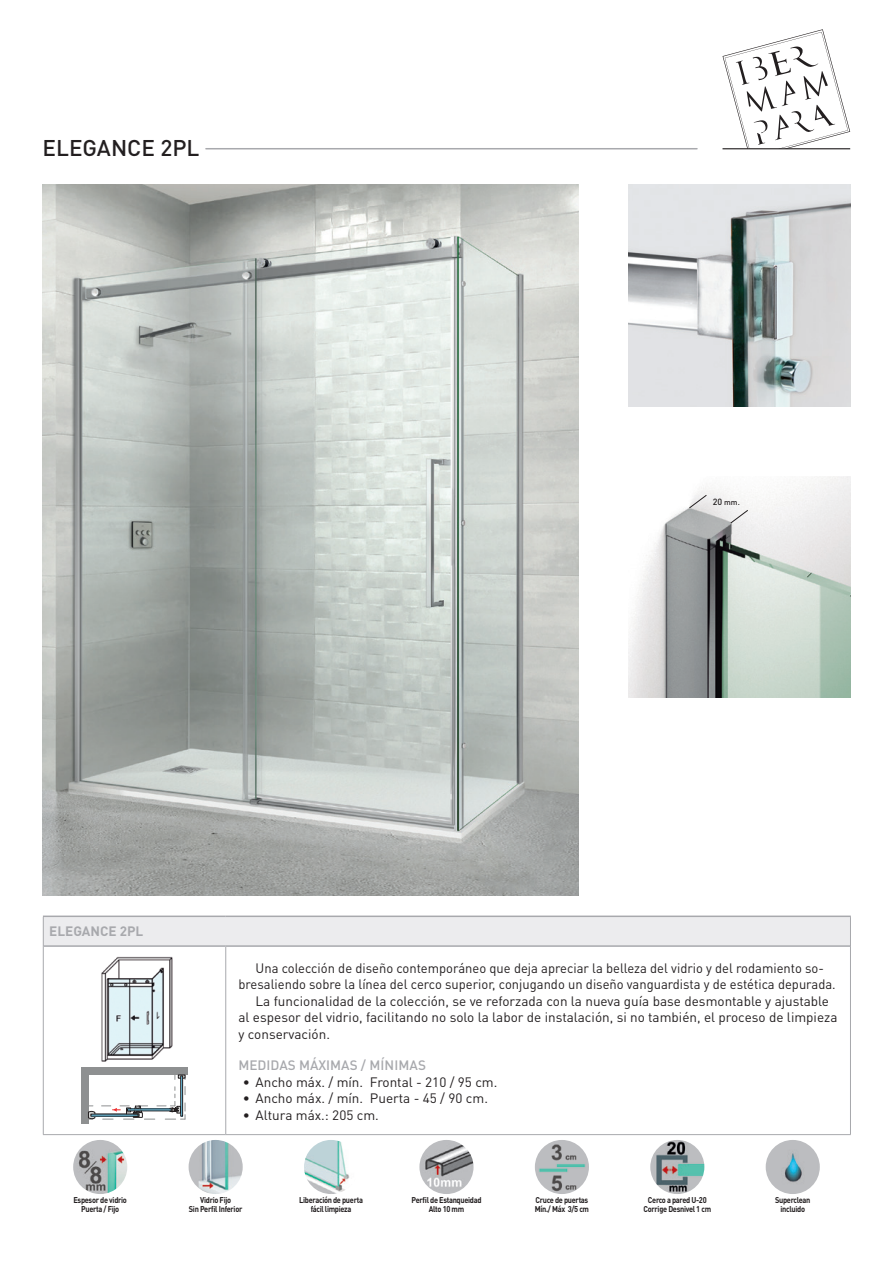
<style>
.page{position:relative;width:893px;height:1263px;background:#fff}
.page>*{position:absolute;margin:0;border:0;box-sizing:border-box;transform-origin:0 0}
.t1{font:500 22.5px "DIN Pro";color:#231f20}
.t2{font:13.5px "DIN Pro";color:#231f20}
.t3{font:13.5px "DIN Pro";color:#231f20;scale:.96 1}
.t4{font:500 13.5px "DIN Pro";color:#a8a9ad}
.t5{font:700 13.5px "DIN Pro";color:#a8a9ad}
.t6{font:700 8.4px/9px "DIN Pro";letter-spacing:-.04em;color:#231f20;text-align:center;scale:.89 1}
.t7{font:500 7.65px "DIN Pro";color:#231f20}
.s1{font-size:9px}
</style>
<div class="page">
<svg style="left:43px;top:1135px;width:807px;height:59px"></svg>
<img style="left:73px;top:1140px;width:54px;height:54px;border-radius:27px">
<img style="left:189px;top:1140px;width:54px;height:54px;border-radius:27px">
<img style="left:304px;top:1140px;width:54px;height:54px;border-radius:27px">
<img style="left:419px;top:1140px;width:55px;height:54px;border-radius:27px">
<img style="left:535px;top:1140px;width:54px;height:54px;border-radius:27px">
<img style="left:650px;top:1140px;width:54px;height:54px;border-radius:27px">
<img style="left:766px;top:1140px;width:54px;height:54px;border-radius:27px">
<img style="left:43px;top:185px;width:536px;height:710px">
<img style="left:629px;top:185px;width:221px;height:221px">
<hr style="left:206px;top:148px;width:491px;height:1px;background:#a8a9ad">
<img style="left:629px;top:477px;width:221px;height:221px">
<svg style="left:688px;top:494px;width:19px;height:15px"></svg>
<svg style="left:730px;top:509px;width:19px;height:15px"></svg>
<div style="left:43px;top:916px;width:807px;height:30px;background:#ececee"></div>
<svg style="left:43px;top:917px;width:1px;height:29px"></svg>
<hr style="left:43px;top:915px;width:183px;height:2px;background:#a8a9ad">
<hr style="left:226px;top:915px;width:625px;height:2px;background:#a8a9ad">
<svg style="left:850px;top:917px;width:1px;height:29px"></svg>
<hr style="left:43px;top:946px;width:1px;height:188px;background:#a8a9ad">
<hr style="left:44px;top:945px;width:182px;height:2px;background:#a8a9ad">
<hr style="left:43px;top:1134px;width:183px;height:1px;background:#a8a9ad">
<hr style="left:225px;top:947px;width:1px;height:187px;background:#a8a9ad">
<hr style="left:226px;top:945px;width:624px;height:2px;background:#a8a9ad">
<hr style="left:850px;top:946px;width:1px;height:188px;background:#a8a9ad">
<hr style="left:226px;top:1134px;width:625px;height:1px;background:#a8a9ad">
<img style="left:101px;top:956px;width:72px;height:106px">
<div style="left:81px;top:1068px;width:107px;height:7px;background:#8e9091"></div>
<div style="left:81px;top:1075px;width:7px;height:49px;background:#8e9091"></div>
<svg style="left:88px;top:1105px;width:7px;height:15px"></svg>
<svg style="left:175px;top:1075px;width:11px;height:4px"></svg>
<div style="left:180px;top:1075px;width:3px;height:41px;border:1px solid #231f20"></div>
<svg style="left:102px;top:1086px;width:84px;height:34px"></svg>
<svg style="left:722px;top:29px;width:128px;height:120px"></svg>
<h1 class="t1" style="left:43px;top:133px;width:158px">ELEGANCE 2PL</h1>
<p class="t7" style="left:713px;top:497px;width:28px"><span class="s1">20</span> mm.</p>
<p class="t5" style="left:49px;top:922px;width:96px">ELEGANCE 2PL</p>
<p class="t3" style="left:256px;top:959px;width:594px">Una colección de diseño contemporáneo que deja apreciar la belleza del vidrio y del rodamiento so-</p>
<p class="t3" style="left:239px;top:975px;width:624px">bresaliendo sobre la línea del cerco superior, conjugando un diseño vanguardista y de estética depurada.</p>
<p class="t2" style="left:256px;top:992px;width:575px">La funcionalidad de la colección, se ve reforzada con la nueva guía base desmontable y ajustable</p>
<p class="t2" style="left:238px;top:1008px;width:600px">al espesor del vidrio, facilitando no solo la labor de instalación, si no también, el proceso de limpieza</p>
<p class="t2" style="left:238px;top:1025px;width:93px">y conservación.</p>
<p class="t4" style="left:238px;top:1056px;width:189px">MEDIDAS MÁXIMAS / MÍNIMAS</p>
<p class="t2" style="left:243px;top:1073px;width:256px">• Ancho máx. / mín. Frontal - 210 / 95 cm.</p>
<p class="t2" style="left:243px;top:1089px;width:247px">• Ancho máx. / mín. Puerta - 45 / 90 cm.</p>
<p class="t2" style="left:243px;top:1106px;width:138px">• Altura máx.: 205 cm.</p>
<p class="t6" style="left:73px;top:1195px;width:62px">Espesor de vidrio<br>Puerta / Fijo</p>
<p class="t6" style="left:189px;top:1195px;width:62px">Vidrio Fijo<br>Sin Perfil Inferior</p>
<p class="t6" style="left:299px;top:1195px;width:73px">Liberación de puerta fácil limpieza</p>
<p class="t6" style="left:411px;top:1195px;width:80px">Perfil de Estanqueidad<br>Alto 10 mm</p>
<p class="t6" style="left:535px;top:1195px;width:63px;text-align:left">Cruce de puertas<br>Mín./ Máx 3/5 cm</p>
<p class="t6" style="left:643px;top:1195px;width:77px">Cerco a pared U-20<br>Corrige Desnivel 1 cm</p>
<p class="t6" style="left:775px;top:1195px;width:41px">Superclean incluido</p>
</div>
